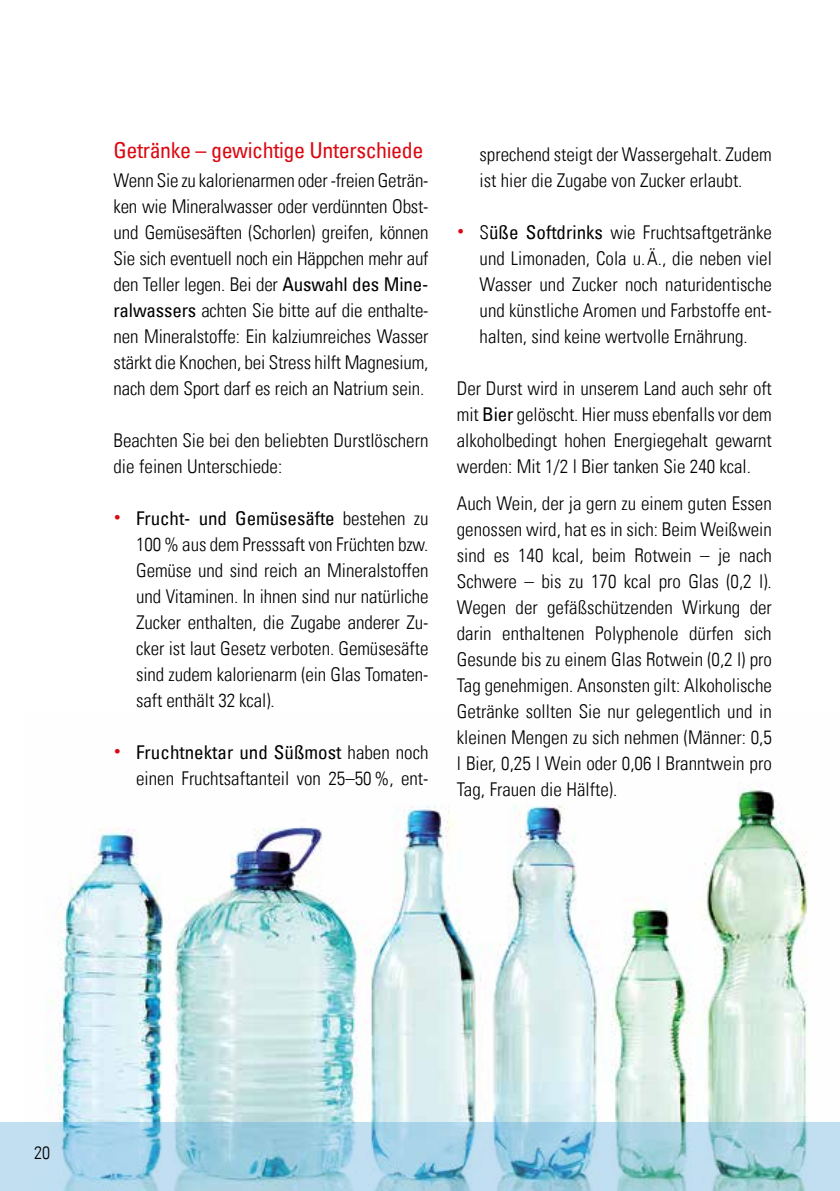
<style>
.page{position:relative;width:840px;height:1191px;background:#fff}
.page>*{position:absolute;margin:0;border:0;box-sizing:border-box;transform-origin:0 0}
.t1{font:condensed 22px "Univers Com 57";letter-spacing:-.02em;color:#db0812}
.t2{font:19px/26px "Univers Com 47 Light Cond";color:#000;text-align:justify}
.t3{font:condensed 19px "Univers Com 57";color:#000}
.t4{font:18px "Univers Com 47 Light Cond";color:#000}
.s1{font-family:"Univers Com 57";font-stretch:condensed}
.s2{font-family:"Univers Com 47 Light Cond";font-stretch:normal}
</style>
<div class="page">
<img style="left:23px;top:783px;width:816px;height:340px">
<svg style="left:0;top:1123px;width:839px;height:68px"></svg>
<hr style="left:839px;top:1123px;width:1px;height:68px;background:#56a8dd">
<p class="t1" style="left:113px;top:136px;width:311px">Getränke – gewichtige Unterschiede</p>
<p class="t2" style="left:113px;top:167px;width:316px">Wenn Sie zu kalorienarmen oder -freien Geträn&shy;ken wie Mineralwasser oder verdünnten Obst&shy;und Gemüsesäften (Schorlen) greifen, können Sie sich eventuell noch ein Häppchen mehr auf den Teller legen. Bei der <span class="s1">Auswahl des Mine&shy;ralwassers</span> achten Sie bitte auf die enthalte&shy;nen Mineralstoffe: Ein kalziumreiches Wasser stärkt die Knochen, bei Stress hilft Magnesium, nach dem Sport darf es reich an Natrium sein.</p>
<p class="t2" style="left:113px;top:427px;width:316px">Beachten Sie bei den beliebten Durstlöschern die feinen Unterschiede:</p>
<p class="t3" style="left:113px;top:506px;width:316px"><sup>•</sup> Frucht- und Gemüsesäfte <span class="s2">bestehen zu</span></p>
<p class="t2" style="left:136px;top:531px;width:294px">100 % aus dem Presssaft von Früchten bzw.<br>Gemüse und sind reich an Mineralstoffen und Vitaminen. In ihnen sind nur natürliche Zucker enthalten, die Zugabe anderer Zu&shy;cker ist laut Gesetz verboten. Gemüsesäfte sind zudem kalorienarm (ein Glas Tomaten&shy;saft enthält 32 kcal).</p>
<p class="t3" style="left:113px;top:740px;width:316px"><sup>•</sup> Fruchtnektar und Süßmost <span class="s2">haben noch</span></p>
<p class="t2" style="left:136px;top:765px;width:293px">einen Fruchtsaftanteil von 25–50 %, ent-</p>
<p class="t2" style="left:479px;top:141px;width:293px">sprechend steigt der Wassergehalt. Zudem ist hier die Zugabe von Zucker erlaubt.</p>
<p class="t2" style="left:479px;top:219px;width:294px;text-indent:-23px"><sup>•</sup> S<span class="s1">üße Softdrinks</span> wie Fruchtsaftgetränke und Limonaden, Cola u.Ä., die neben viel Wasser und Zucker noch naturidentische und künstliche Aromen und Farbstoffe ent&shy;halten, sind keine wertvolle Ernährung.</p>
<p class="t2" style="left:456px;top:375px;width:316px">Der Durst wird in unserem Land auch sehr oft mit <span class="s1">Bier</span> gelöscht. Hier muss ebenfalls vor dem alkoholbedingt hohen Energiegehalt gewarnt werden: Mit 1/2 l Bier tanken Sie 240 kcal.</p>
<p class="t2" style="left:456px;top:490px;width:316px">Auch Wein, der ja gern zu einem guten Essen genossen wird, hat es in sich: Beim Weißwein sind es 140 kcal, beim Rotwein – je nach Schwere – bis zu 170 kcal pro Glas (0,2 l).<br>Wegen der gefäßschützenden Wirkung der darin enthaltenen Polyphenole dürfen sich Gesunde bis zu einem Glas Rotwein (0,2 l) pro Tag genehmigen. Ansonsten gilt: Alkoholische Getränke sollten Sie nur gelegentlich und in kleinen Mengen zu sich nehmen (Männer: 0,5 l Bier, 0,25 l Wein oder 0,06 l Branntwein pro Tag, Frauen die Hälfte).</p>
<p class="t4" style="left:34px;top:1141px;width:17px">20</p>
</div>
